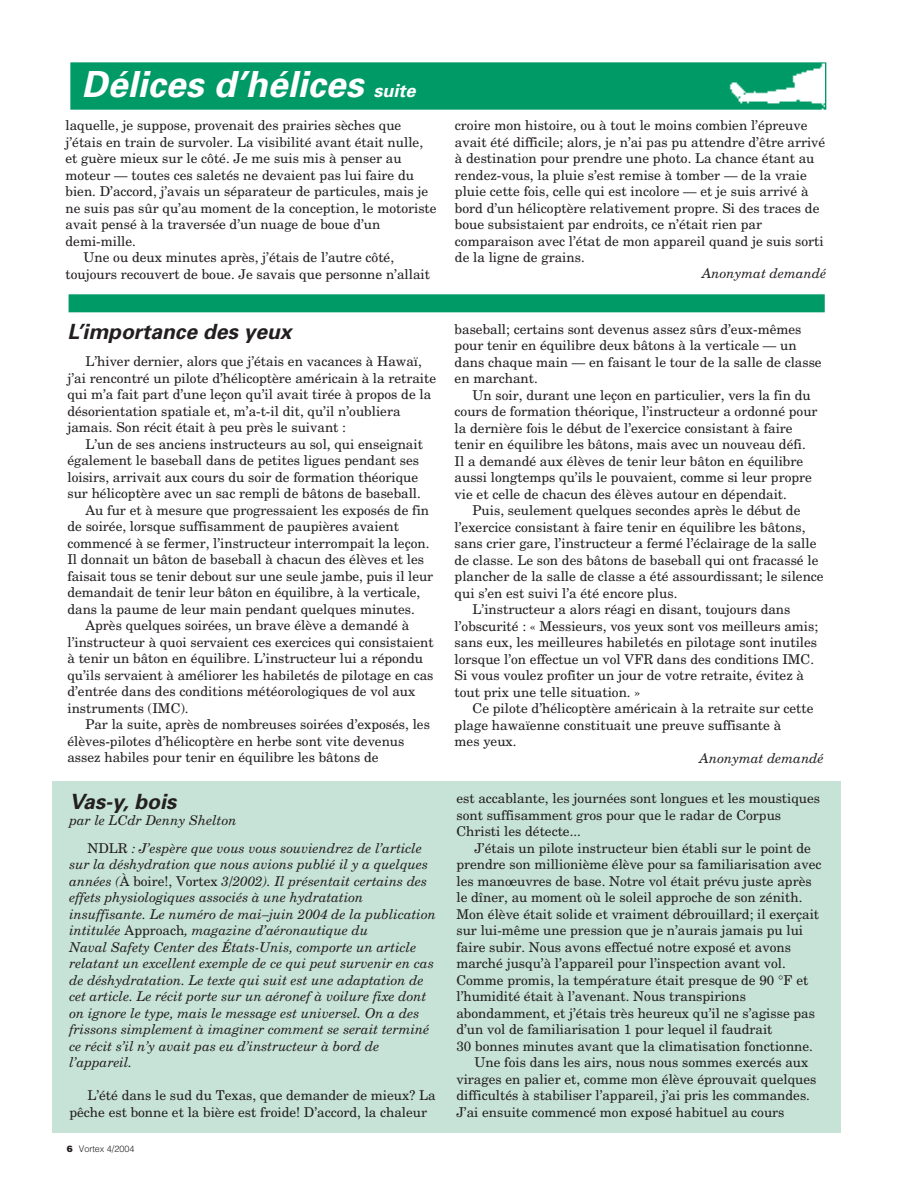
<style>
.page{position:relative;width:918px;height:1188px;background:#fff}
.page>*{position:absolute;margin:0;border:0;box-sizing:border-box;transform-origin:0 0}
.t1{font:italic 700 36px "Univers";color:#fff}
.t2{font:italic 700 21px "Univers";color:#231f20}
.t3{font:13.5px/16.5px "New Century Schlbk";color:#231f20}
.t4{font:italic 13.5px/16.5px "New Century Schlbk";color:#231f20}
.t5{font:300 9px "Helvetica";color:#231f20}
.s1{font-size:18px}
.s2{font-style:normal}
.s3{font-weight:900}
</style>
<div class="page">
<div style="left:52px;top:782px;width:789px;height:351px;background:#c7e3d7"></div>
<div style="left:71px;top:63px;width:755px;height:46px;background:#009a67"></div>
<div style="left:70px;top:62px;width:756px;height:48px;border:2px solid #009a67"></div>
<img style="left:720px;top:62px;width:105px;height:48px">
<div style="left:69px;top:294px;width:756px;height:18px;background:#009a67"></div>
<h1 class="t1" style="left:81px;top:71px;width:339px">Délices d’hélices <span class="s1">suite</span></h1>
<p class="t3" style="left:66px;top:118px;width:337px">laquelle, je suppose, provenait des prairies sèches que</p>
<p class="t3" style="left:66px;top:135px;width:359px">j’étais en train de survoler. La visibilité avant était nulle,</p>
<p class="t3" style="left:66px;top:151px;width:338px">et guère mieux sur le côté. Je me suis mis à penser au</p>
<p class="t3" style="left:66px;top:168px;width:350px">moteur — toutes ces saletés ne devaient pas lui faire du</p>
<p class="t3" style="left:66px;top:184px;width:364px">bien. D’accord, j’avais un séparateur de particules, mais je</p>
<p class="t3" style="left:66px;top:201px;width:373px">ne suis pas sûr qu’au moment de la conception, le motoriste</p>
<p class="t3" style="left:66px;top:217px;width:316px">avait pensé à la traversée d’un nuage de boue d’un</p>
<p class="t3" style="left:66px;top:234px;width:72px">demi-mille.</p>
<p class="t3" style="left:84px;top:250px;width:312px">Une ou deux minutes après, j’étais de l’autre côté,</p>
<p class="t3" style="left:66px;top:267px;width:366px">toujours recouvert de boue. Je savais que personne n’allait</p>
<h2 class="t2" style="left:67px;top:324px;width:230px">L’importance des yeux</h2>
<p class="t3" style="left:67px;top:354px;width:370px;text-indent:18px">L’hiver dernier, alors que j’étais en vacances à Hawaï, j’ai rencontré un pilote d’hélicoptère américain à la retraite qui m’a fait part d’une leçon qu’il avait tirée à propos de la désorientation spatiale et, m’a-t-il dit, qu’il n’oubliera jamais. Son récit était à peu près le suivant :</p>
<p class="t3" style="left:85px;top:437px;width:339px">L’un de ses anciens instructeurs au sol, qui enseignait</p>
<p class="t3" style="left:67px;top:453px;width:353px">également le baseball dans de petites ligues pendant ses</p>
<p class="t3" style="left:67px;top:470px;width:352px">loisirs, arrivait aux cours du soir de formation théorique</p>
<p class="t3" style="left:67px;top:486px;width:355px">sur hélicoptère avec un sac rempli de bâtons de baseball.</p>
<p class="t3" style="left:85px;top:503px;width:345px">Au fur et à mesure que progressaient les exposés de fin</p>
<p class="t3" style="left:67px;top:519px;width:333px">de soirée, lorsque suffisamment de paupières avaient</p>
<p class="t3" style="left:67px;top:536px;width:364px">commencé à se fermer, l’instructeur interrompait la leçon.</p>
<p class="t3" style="left:67px;top:552px;width:358px">Il donnait un bâton de baseball à chacun des élèves et les</p>
<p class="t3" style="left:67px;top:569px;width:367px">faisait tous se tenir debout sur une seule jambe, puis il leur</p>
<p class="t3" style="left:67px;top:585px;width:354px">demandait de tenir leur bâton en équilibre, à la verticale,</p>
<p class="t3" style="left:67px;top:602px;width:349px">dans la paume de leur main pendant quelques minutes.</p>
<p class="t3" style="left:85px;top:618px;width:325px">Après quelques soirées, un brave élève a demandé à</p>
<p class="t3" style="left:67px;top:635px;width:368px">l’instructeur à quoi servaient ces exercices qui consistaient</p>
<p class="t3" style="left:67px;top:651px;width:357px">à tenir un bâton en équilibre. L’instructeur lui a répondu</p>
<p class="t3" style="left:67px;top:668px;width:368px">qu’ils servaient à améliorer les habiletés de pilotage en cas</p>
<p class="t3" style="left:67px;top:684px;width:350px">d’entrée dans des conditions météorologiques de vol aux</p>
<p class="t3" style="left:67px;top:701px;width:123px">instruments (IMC).</p>
<p class="t3" style="left:85px;top:717px;width:346px">Par la suite, après de nombreuses soirées d’exposés, les</p>
<p class="t3" style="left:67px;top:734px;width:339px">élèves-pilotes d’hélicoptère en herbe sont vite devenus</p>
<p class="t3" style="left:67px;top:750px;width:313px">assez habiles pour tenir en équilibre les bâtons de</p>
<h2 class="t2" style="left:69px;top:793px;width:113px">Vas-y, bois</h2>
<p class="t4" style="left:87px;top:808px;width:336px;line-height:27.8px;text-indent:-18px">par le LCdr Denny Shelton<br><span class="s2">NDLR</span> : J’espère que vous vous souviendrez de l’article</p>
<p class="t4" style="left:69px;top:858px;width:368px">sur la déshydration que nous avions publié il y a quelques années (<span class="s2">À boire!, Vortex</span> 3/2002). Il présentait certains des effets physiologiques associés à une hydratation insuffisante. Le numéro de mai–juin 2004 de la publication intitulée <span class="s2">Approach</span>, magazine d’aéronautique du<br>Naval Safety Center des États-Unis, comporte un article relatant un excellent exemple de ce qui peut survenir en cas de déshydratation. Le texte qui suit est une adaptation de cet article. Le récit porte sur un aéronef à voilure fixe dont on ignore le type, mais le message est universel. On a des frissons simplement à imaginer comment se serait terminé ce récit s’il n’y avait pas eu d’instructeur à bord de l’appareil.</p>
<p class="t3" style="left:69px;top:1089px;width:368px;text-indent:18px">L’été dans le sud du Texas, que demander de mieux? La pêche est bonne et la bière est froide! D’accord, la chaleur</p>
<p class="t5" style="left:67px;top:1146px;width:69px"><span class="s3">6</span> Vortex 4/2004</p>
<p class="t3" style="left:455px;top:118px;width:372px">croire mon histoire, ou à tout le moins combien l’épreuve avait été difficile; alors, je n’ai pas pu attendre d’être arrivé à destination pour prendre une photo. La chance étant au rendez-vous, la pluie s’est remise à tomber — de la vraie pluie cette fois, celle qui est incolore — et je suis arrivé à bord d’un hélicoptère relativement propre. Si des traces de boue subsistaient par endroits, ce n’était rien par comparaison avec l’état de mon appareil quand je suis sorti de la ligne de grains.</p>
<p class="t4" style="left:702px;top:267px;width:126px">Anonymat demandé</p>
<p class="t3" style="left:455px;top:322px;width:369px">baseball; certains sont devenus assez sûrs d’eux-mêmes pour tenir en équilibre deux bâtons à la verticale — un dans chaque main — en faisant le tour de la salle de classe en marchant.</p>
<p class="t3" style="left:455px;top:388px;width:364px;text-indent:18px">Un soir, durant une leçon en particulier, vers la fin du cours de formation théorique, l’instructeur a ordonné pour la dernière fois le début de l’exercice consistant à faire tenir en équilibre les bâtons, mais avec un nouveau défi.<br>Il a demandé aux élèves de tenir leur bâton en équilibre aussi longtemps qu’ils le pouvaient, comme si leur propre vie et celle de chacun des élèves autour en dépendait.</p>
<p class="t3" style="left:473px;top:503px;width:329px">Puis, seulement quelques secondes après le début de</p>
<p class="t3" style="left:455px;top:520px;width:352px">l’exercice consistant à faire tenir en équilibre les bâtons,</p>
<p class="t3" style="left:455px;top:536px;width:363px">sans crier gare, l’instructeur a fermé l’éclairage de la salle</p>
<p class="t3" style="left:455px;top:553px;width:365px">de classe. Le son des bâtons de baseball qui ont fracassé le</p>
<p class="t3" style="left:455px;top:569px;width:371px">plancher de la salle de classe a été assourdissant; le silence</p>
<p class="t3" style="left:455px;top:586px;width:224px">qui s’en est suivi l’a été encore plus.</p>
<p class="t3" style="left:473px;top:602px;width:319px">L’instructeur a alors réagi en disant, toujours dans</p>
<p class="t3" style="left:455px;top:619px;width:365px">l’obscurité : « Messieurs, vos yeux sont vos meilleurs amis;</p>
<p class="t3" style="left:455px;top:635px;width:364px">sans eux, les meilleures habiletés en pilotage sont inutiles</p>
<p class="t3" style="left:455px;top:652px;width:361px">lorsque l’on effectue un vol VFR dans des conditions IMC.</p>
<p class="t3" style="left:455px;top:668px;width:351px">Si vous voulez profiter un jour de votre retraite, évitez à</p>
<p class="t3" style="left:455px;top:685px;width:187px">tout prix une telle situation. »</p>
<p class="t3" style="left:473px;top:701px;width:342px">Ce pilote d’hélicoptère américain à la retraite sur cette</p>
<p class="t3" style="left:455px;top:718px;width:328px">plage hawaïenne constituait une preuve suffisante à</p>
<p class="t3" style="left:455px;top:734px;width:64px">mes yeux.</p>
<p class="t4" style="left:700px;top:751px;width:126px">Anonymat demandé</p>
<p class="t3" style="left:456px;top:792px;width:365px">est accablante, les journées sont longues et les moustiques sont suffisamment gros pour que le radar de Corpus<br>Christi les détecte...</p>
<p class="t3" style="left:474px;top:841px;width:338px">J’étais un pilote instructeur bien établi sur le point de</p>
<p class="t3" style="left:456px;top:858px;width:367px">prendre son millionième élève pour sa familiarisation avec</p>
<p class="t3" style="left:456px;top:874px;width:357px">les manoeuvres de base. Notre vol était prévu juste après</p>
<p class="t3" style="left:456px;top:891px;width:348px">le dîner, au moment où le soleil approche de son zénith.</p>
<p class="t3" style="left:456px;top:907px;width:364px">Mon élève était solide et vraiment débrouillard; il exerçait</p>
<p class="t3" style="left:456px;top:924px;width:348px">sur lui-même une pression que je n’aurais jamais pu lui</p>
<p class="t3" style="left:456px;top:940px;width:336px">faire subir. Nous avons effectué notre exposé et avons</p>
<p class="t3" style="left:456px;top:957px;width:331px">marché jusqu’à l’appareil pour l’inspection avant vol.</p>
<p class="t3" style="left:456px;top:973px;width:353px">Comme promis, la température était presque de 90 °F et</p>
<p class="t3" style="left:456px;top:990px;width:291px">l’humidité était à l’avenant. Nous transpirions</p>
<p class="t3" style="left:456px;top:1006px;width:360px">abondamment, et j’étais très heureux qu’il ne s’agisse pas</p>
<p class="t3" style="left:456px;top:1022px;width:318px">d’un vol de familiarisation 1 pour lequel il faudrait</p>
<p class="t3" style="left:456px;top:1039px;width:358px">30 bonnes minutes avant que la climatisation fonctionne.</p>
<p class="t3" style="left:474px;top:1055px;width:336px">Une fois dans les airs, nous nous sommes exercés aux</p>
<p class="t3" style="left:456px;top:1072px;width:362px">virages en palier et, comme mon élève éprouvait quelques</p>
<p class="t3" style="left:456px;top:1088px;width:355px">difficultés à stabiliser l’appareil, j’ai pris les commandes.</p>
<p class="t3" style="left:456px;top:1105px;width:330px">J’ai ensuite commencé mon exposé habituel au cours</p>
</div>
